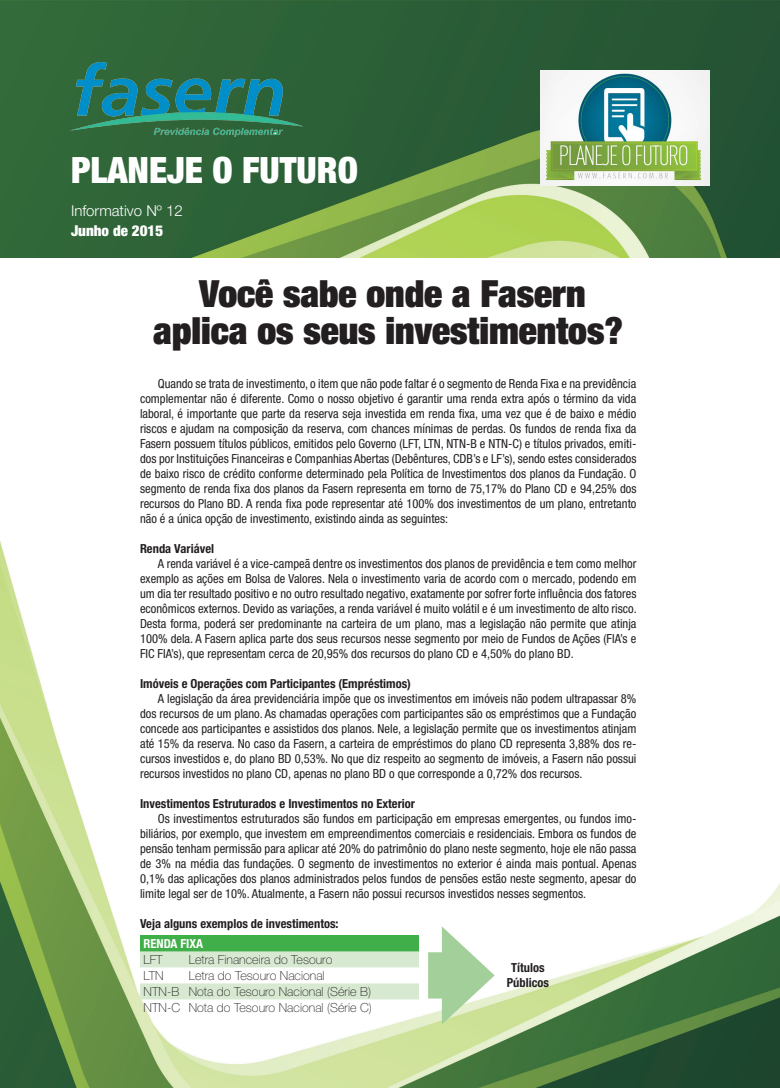
<style>
.page{position:relative;width:780px;height:1088px;background:#fff}
.page>*{position:absolute;margin:0;border:0;box-sizing:border-box;transform-origin:0 0}
.t1{font:900 condensed 37.5px/37.5px "Helvetica Neue LT Std";color:#231f20;text-align:center}
.t2{font:900 condensed 36.38px "Helvetica Neue LT Std";color:#fff}
.t3{font:300 15px "Helvetica Neue LT Std";color:#fff}
.t4{font:900 condensed 15px "Helvetica Neue LT Std";color:#fff}
.t5{font:condensed 12.5px/15px "Helvetica Neue LT Std";color:#231f20;text-align:justify}
.t6{font:700 condensed 12.5px "Helvetica Neue LT Std";color:#231f20}
.t7{font:100 12.5px "Helvetica Neue LT Std";color:#231f20}
.t8{font:700 condensed 12.5px "Helvetica Neue LT Std";color:#fff}
</style>
<div class="page">
<img style="left:0;top:0;width:780px;height:1088px">
<img style="left:70px;top:62px;width:233px;height:75px">
<img style="left:540px;top:71px;width:169px;height:114px">
<div style="left:0;top:259px;width:780px;height:269px;background:#fff"></div>
<div style="left:691px;top:528px;width:89px;height:269px;background:#fff"></div>
<div style="left:140px;top:935px;width:279px;height:16px;background:#40ae49"></div>
<svg style="left:140px;top:951px;width:279px;height:48px"></svg>
<div style="left:428px;top:952px;width:29px;height:46px;background:#a3cf9a"></div>
<svg style="left:442px;top:926px;width:52px;height:98px"></svg>
<p class="t2" style="left:71px;top:147px;width:288px">PLANEJE O FUTURO</p>
<p class="t3" style="left:71px;top:202px;width:113px">Informativo Nº 12</p>
<p class="t4" style="left:71px;top:222px;width:94px">Junho de 2015</p>
<p class="t1" style="left:153px;top:274px;width:471px">Você sabe onde a Fasern aplica os seus investimentos?</p>
<p class="t5" style="left:140px;top:376px;width:498px;text-indent:18px">Quando se trata de investimento, o item que não pode faltar é o segmento de Renda Fixa e na previdência complementar não é diferente. Como o nosso objetivo é garantir uma renda extra após o término da vida laboral, é importante que parte da reserva seja investida em renda fixa, uma vez que é de baixo e médio riscos e ajudam na composição da reserva, com chances mínimas de perdas. Os fundos de renda fixa da Fasern possuem títulos públicos, emitidos pelo Governo (LFT, LTN, NTN-B e NTN-C) e títulos privados, emiti&shy;dos por Instituições Financeiras e Companhias Abertas (Debêntures, CDB’s e LF’s), sendo estes considerados de baixo risco de crédito conforme determinado pela Política de Investimentos dos planos da Fundação. O segmento de renda fixa dos planos da Fasern representa em torno de 75,17% do Plano CD e 94,25% dos recursos do Plano BD. A renda fixa pode representar até 100% dos investimentos de um plano, entretanto não é a única opção de investimento, existindo ainda as seguintes:</p>
<p class="t6" style="left:140px;top:541px;width:76px">Renda Variável</p>
<p class="t5" style="left:140px;top:556px;width:498px;text-indent:18px">A renda variável é a vice-campeã dentre os investimentos dos planos de previdência e tem como melhor exemplo as ações em Bolsa de Valores. Nela o investimento varia de acordo com o mercado, podendo em um dia ter resultado positivo e no outro resultado negativo, exatamente por sofrer forte influência dos fatores econômicos externos. Devido as variações, a renda variável é muito volátil e é um investimento de alto risco.<br>Desta forma, poderá ser predominante na carteira de um plano, mas a legislação não permite que atinja 100% dela. A Fasern aplica parte dos seus recursos nesse segmento por meio de Fundos de Ações (FIA’s e FIC FIA’s), que representam cerca de 20,95% dos recursos do plano CD e 4,50% do plano BD.</p>
<p class="t6" style="left:140px;top:676px;width:272px">Imóveis e Operações com Participantes (Empréstimos)</p>
<p class="t5" style="left:140px;top:691px;width:498px;text-indent:18px">A legislação da área previdenciária impõe que os investimentos em imóveis não podem ultrapassar 8% dos recursos de um plano. As chamadas operações com participantes são os empréstimos que a Fundação concede aos participantes e assistidos dos planos. Nele, a legislação permite que os investimentos atinjam até 15% da reserva. No caso da Fasern, a carteira de empréstimos do plano CD representa 3,88% dos re&shy;cursos investidos e, do plano BD 0,53%. No que diz respeito ao segmento de imóveis, a Fasern não possui recursos investidos no plano CD, apenas no plano BD o que corresponde a 0,72% dos recursos.</p>
<p class="t6" style="left:140px;top:796px;width:276px">Investimentos Estruturados e Investimentos no Exterior</p>
<p class="t5" style="left:140px;top:811px;width:498px;text-indent:18px">Os investimentos estruturados são fundos em participação em empresas emergentes, ou fundos imo&shy;biliários, por exemplo, que investem em empreendimentos comerciais e residenciais. Embora os fundos de pensão tenham permissão para aplicar até 20% do patrimônio do plano neste segmento, hoje ele não passa de 3% na média das fundações. O segmento de investimentos no exterior é ainda mais pontual. Apenas 0,1% das aplicações dos planos administrados pelos fundos de pensões estão neste segmento, apesar do limite legal ser de 10%. Atualmente, a Fasern não possui recursos investidos nesses segmentos.</p>
<p class="t6" style="left:140px;top:916px;width:200px">Veja alguns exemplos de investimentos:</p>
<p class="t8" style="left:144px;top:936px;width:61px">RENDA FIXA</p>
<p class="t7" style="left:144px;top:952px;width:21px">LFT</p>
<p class="t7" style="left:189px;top:952px;width:145px">Letra Financeira do Tesouro</p>
<p class="t7" style="left:144px;top:968px;width:22px">LTN</p>
<p class="t7" style="left:189px;top:968px;width:137px">Letra do Tesouro Nacional</p>
<p class="t7" style="left:144px;top:984px;width:37px">NTN-B</p>
<p class="t7" style="left:189px;top:984px;width:184px">Nota do Tesouro Nacional (Série B)</p>
<p class="t7" style="left:144px;top:1000px;width:38px">NTN-C</p>
<p class="t7" style="left:189px;top:1000px;width:185px">Nota do Tesouro Nacional (Série C)</p>
<p class="t6" style="left:511px;top:960px;width:35px">Títulos</p>
<p class="t6" style="left:506px;top:975px;width:44px">Públicos</p>
</div>
